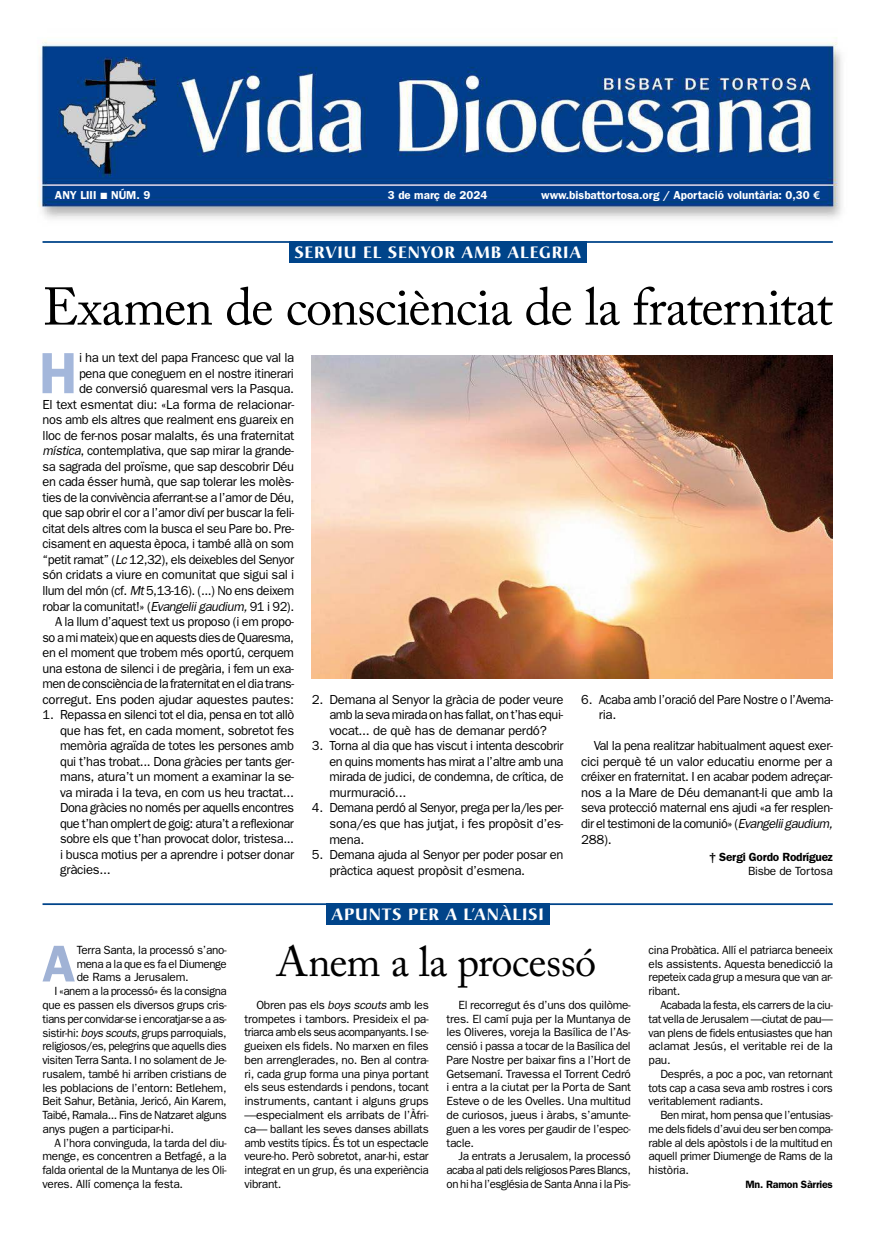
<style>
.page{position:relative;width:886px;height:1241px;background:#fff}
.page>*{position:absolute;margin:0;border:0;box-sizing:border-box;transform-origin:0 0}
.t1{font:600 58.38px "Franklin Gothic";color:#a4b7db}
.t2{font:52.5px "Adobe Caslon Pro";letter-spacing:-.02em;color:#000}
.t3{font:600 52px "Franklin Gothic";color:#a0b2d5}
.t4{font:42.5px "Adobe Caslon Pro";letter-spacing:-.02em;color:#000}
.t5{font:700 16.25px "Christiana";letter-spacing:.05em;color:#fff}
.t6{font:13.12px/15.5px "Franklin Gothic";letter-spacing:-.025em;color:#000;text-align:justify}
.t7{font:11.88px/13.8px "Franklin Gothic";letter-spacing:-.025em;color:#000;text-align:justify}
.t8{font:11.88px "Franklin Gothic";letter-spacing:-.025em;color:#000;scale:.96 1}
.t9{font:600 11.88px "Franklin Gothic";letter-spacing:-.02em;color:#000}
.t10{font:600 11.5px "Franklin Gothic";color:#fff}
.t11{font:600 10.62px "Franklin Gothic";letter-spacing:-.02em;color:#000}
.s1{font-family:"European Pi Three";font-weight:400;font-size:9px}
.s2{font-family:"Euro Sans ITC";font-weight:700}
.s3{font-style:italic}
</style>
<div class="page">
<img style="left:38px;top:37px;width:804px;height:182px">
<div style="left:326px;top:903px;width:223px;height:21px;background:#00448a"></div>
<hr style="left:43px;top:903px;width:790px;height:1px;background:#00448a">
<div style="left:289px;top:241px;width:297px;height:21px;background:#00448a"></div>
<hr style="left:43px;top:241px;width:790px;height:2px;background:#00448a">
<img style="left:312px;top:355px;width:521px;height:323px">
<p class="t10" style="left:55px;top:191px;width:97px">ANY LIII <span class="s1">L</span> NÚM. 9</p>
<p class="t10" style="left:388px;top:191px;width:101px">3 de març de 2024</p>
<p class="t10" style="left:541px;top:191px;width:281px">www.bisbattortosa.org / Aportació voluntària: 0,30 <span class="s2">E</span></p>
<p class="t5" style="left:294px;top:242px;width:288px">SERVIU EL SENYOR AMB ALEGRIA</p>
<h2 class="t2" style="left:43px;top:285px;width:792px">Examen de consciència de la fraternitat</h2>
<h1 class="t1" style="left:39px;top:352px;width:40px">H</h1>
<p class="t6" style="left:43px;top:351px;width:253px;text-align:right">i ha un text del papa Francesc que val la<br>pena que coneguem en el nostre itinerari<br>de conversió quaresmal vers la Pasqua.<br>El text esmentat diu: «La forma de relacionar&shy;nos amb els altres que realment ens guareix en lloc de fer-nos posar malalts, és una fraternitat <span class="s3">mística</span>, contemplativa, que sap mirar la grande&shy;sa sagrada del proïsme, que sap descobrir Déu en cada ésser humà, que sap tolerar les molès&shy;ties de la convivència aferrant-se a l’amor de Déu, que sap obrir el cor a l’amor diví per buscar la feli&shy;citat dels altres com la busca el seu Pare bo. Pre&shy;cisament en aquesta època, i també allà on som “petit ramat” (<span class="s3">Lc</span> 12,32), els deixebles del Senyor són cridats a viure en comunitat que sigui sal i llum del món (cf. <span class="s3">Mt</span>5,13-16). (...) No ens deixem robar la comunitat!» (<span class="s3">Evangeliigaudium,</span>91 i 92).<br>A la llum d’aquest text us proposo (i em propo&shy;so a mi mateix) que en aquests dies de Quares ma, en el moment que trobem més oportú, cerquem una estona de silenci i de pregària, i fem un exa&shy;men de consciència de la fraternitat en el dia trans&shy;corregut. Ens poden ajudar aquestes pautes:</p>
<p class="t6" style="left:60px;top:708px;width:236px;text-indent:-18px">1. Repassa en silenci tot el dia, pensa en tot allò que has fet, en cada moment, sobretot fes memòria agraïda de totes les persones amb qui t’has trobat... Dona gràcies per tants ger&shy;mans, atura’t un moment a examinar la se&shy;va mirada i la teva, en com us heu tractat...<br>Dona gràcies no només per aquells encontres que t’han omplert de goig: atura’t a reflexionar sobre els que t’han provocat dolor, tristesa... i busca motius per a aprendre i potser donar gràcies...</p>
<p class="t6" style="left:329px;top:692px;width:236px;text-indent:-18px">2. Demana al Senyor la gràcia de poder veure amb la seva mirada on has fallat, on t’has equi&shy;vocat... de què has de demanar perdó?</p>
<p class="t6" style="left:329px;top:739px;width:236px;text-indent:-18px">3. Torna al dia que has viscut i intenta descobrir en quins moments has mirat a l’altre amb una mirada de judici, de condemna, de crítica, de murmuració...</p>
<p class="t6" style="left:329px;top:801px;width:236px;text-indent:-18px">4. Demana perdó al Senyor, prega per la/les per&shy;sona/es que has jutjat, i fes propòsit d’es&shy;mena.</p>
<p class="t6" style="left:329px;top:847px;width:236px;text-indent:-18px">5. Demana ajuda al Senyor per poder posar en pràctica aquest propòsit d’esmena.</p>
<p class="t5" style="left:332px;top:904px;width:214px">APUNTS PER A L’ANÀLISI</p>
<p class="t6" style="left:599px;top:692px;width:236px;text-indent:-18px">6. Acaba amb l’oració del Pare Nostre o l’Avema&shy;ria.</p>
<p class="t6" style="left:581px;top:739px;width:255px;text-align:left;text-indent:12px">Val la pena realitzar habitualment aquest exer&shy;cici perquè té un valor educatiu enorme per a créixer en fraternitat. I en acabar podem adreçar&shy;nos a la Mare de Déu demanant-li que amb la seva protecció maternal ens ajudi «a fer resplen&shy;dir el testimoni de la comunió» (<span class="s3">Evangeliigaudium, </span>288).</p>
<p class="t9" style="left:709px;top:852px;width:125px">† Sergi Gordo Rodríguez</p>
<p class="t7" style="left:748px;top:864px;width:86px">Bisbe de Tortosa</p>
<h3 class="t3" style="left:42px;top:944px;width:35px">A</h3>
<p class="t7" style="left:77px;top:943px;width:152px">Terra Santa, la processó s’ano-</p>
<p class="t7" style="left:77px;top:957px;width:152px">mena a la que es fa el Diumenge</p>
<p class="t7" style="left:77px;top:971px;width:114px">de Rams a Jerusalem.</p>
<p class="t7" style="left:54px;top:985px;width:174px">I «anem a la processó» és la consig na</p>
<p class="t7" style="left:43px;top:998px;width:186px">que es passen els diversos grups cris-</p>
<p class="t7" style="left:43px;top:1012px;width:186px">tians per convidar-se i encoratjar-se a as-</p>
<p class="t7" style="left:43px;top:1026px;width:186px">sistir-hi: <span class="s3">boys scouts</span>, grups parroquials,</p>
<p class="t8" style="left:43px;top:1041px;width:193px">religiosos/es, pelegrins que aquells dies</p>
<p class="t7" style="left:43px;top:1053px;width:186px">visiten Terra Santa. I no solament de Je-</p>
<p class="t7" style="left:43px;top:1067px;width:186px">rusalem, també hi arriben cristians de</p>
<p class="t7" style="left:43px;top:1081px;width:186px">les poblacions de l’entorn: Betlehem,</p>
<p class="t7" style="left:43px;top:1095px;width:186px">Beit Sahur, Betània, Jericó, Ain Karem,</p>
<p class="t7" style="left:43px;top:1108px;width:186px">Taibé, Ramala... Fins de Natzaret alguns</p>
<p class="t7" style="left:43px;top:1122px;width:133px">anys pugen a participar-hi.</p>
<p class="t7" style="left:54px;top:1136px;width:174px">A l’hora convinguda, la tarda del diu-</p>
<p class="t7" style="left:43px;top:1150px;width:186px">menge, es concentren a Betfagé, a la</p>
<p class="t7" style="left:43px;top:1163px;width:186px">falda oriental de la Muntanya de les Oli-</p>
<p class="t7" style="left:43px;top:1177px;width:142px">veres. Allí comença la festa.</p>
<h3 class="t4" style="left:276px;top:944px;width:321px">Anem a la processó</h3>
<p class="t7" style="left:244px;top:998px;width:186px;text-indent:12px">Obren pas els <span class="s3">boys scouts</span> amb les trompetes i tambors. Presideix el pa - triarca amb els seus acompanyants. I se&shy;gueixen els fidels. No marxen en files ben arrenglerades, no. Ben al contra&shy;ri, cada grup forma una pinya portant els seus estendards i pendons, tocant instruments, cantant i alguns grups —especialment els arribats de l’Àfri&shy;ca— ballant les seves danses abillats amb vestits típics. És tot un espectacle veure-ho. Però sobretot, anar-hi, estar integrat en un grup, és una experiència vibrant.</p>
<p class="t7" style="left:446px;top:998px;width:186px;text-indent:12px">El recorregut és d’uns dos quilòme&shy;tres. El camí puja per la Muntanya de les Oliveres, voreja la Basílica de l’As&shy;censió i passa a tocar de la Basílica del Pare Nostre per baixar fins a l’Hort de Getsemaní. Travessa el Torrent Cedró i entra a la ciutat per la Porta de Sant Esteve o de les Ovelles. Una multitud de curiosos, jueus i àrabs, s’amunte&shy;guen a les vores per gaudir de l’espec&shy;tacle.</p>
<p class="t7" style="left:446px;top:1150px;width:186px;text-indent:12px">Ja entrats a Jerusalem, la processó acaba al pati dels religiosos Pares Blancs, on hi ha l’església de Santa Anna i la Pis-</p>
<p class="t7" style="left:648px;top:943px;width:186px">cina Probàtica. Allí el patriarca beneeix els assistents. Aquesta benedicció la repeteix cada grup a mesura que van ar&shy;ribant.</p>
<p class="t7" style="left:648px;top:998px;width:186px;text-indent:12px">Acabada la festa, els carrers de la ciu&shy;tat vella de Jerusalem —ciutat de pau— van plens de fidels entusiastes que han aclamat Jesús, el veritable rei de la pau.</p>
<p class="t7" style="left:648px;top:1067px;width:186px;text-indent:12px">Després, a poc a poc, van retornant tots cap a casa seva amb rostres i cors veritablement radiants.</p>
<p class="t7" style="left:648px;top:1108px;width:186px;text-indent:12px">Ben mirat, hom pensa que l’entusias&shy;me dels fidels d’avui deu ser ben compa&shy;rable al dels apòstols i de la multitud en aquell primer Diumenge de Rams de la història.</p>
<p class="t11" style="left:745px;top:1180px;width:89px">Mn. Ramon Sàrries</p>
</div>
